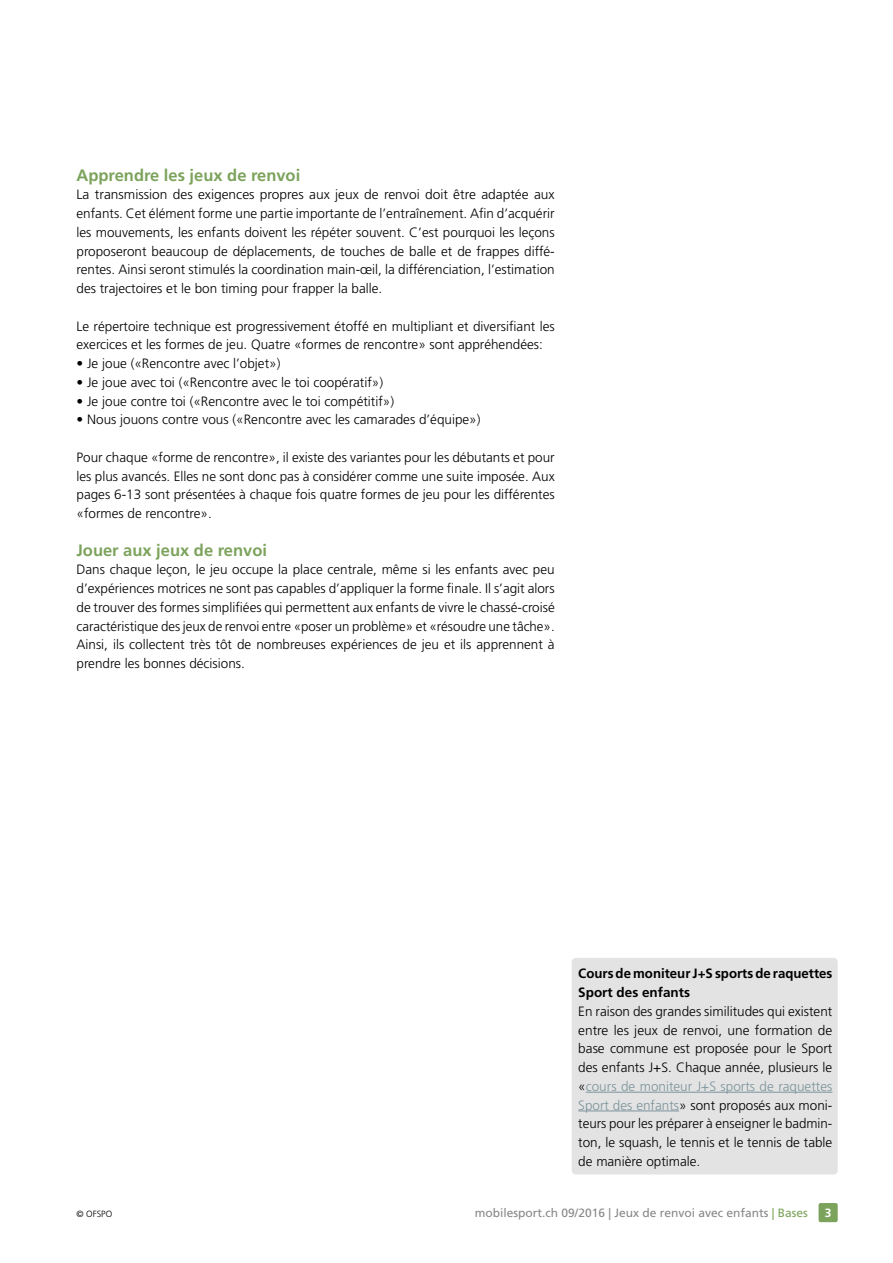
<style>
.page{position:relative;width:893px;height:1263px;background:#fff}
.page>*{position:absolute;margin:0;border:0;box-sizing:border-box;transform-origin:0 0}
.H2_Titel_gruen_11pt{font:700 16.5px "Frutiger LT";color:#7ca35c}
.P_Gundtext_f{font:300 13.5px/18.8px "Frutiger LT";color:#000;text-align:justify}
.P_Kasten_f{font:300 13.5px/18.8px "Frutiger LT";color:#000;text-align:justify}
.P_LI_Grundtext_f_Auf{font:300 13.5px "Frutiger LT";color:#000}
.P_Kasten_f-2{font:700 13.5px/18.8px "Frutiger LT";color:#000}
.t1{font:12px "Frutiger LT";color:#868786}
.t2{font:700 12px "Frutiger LT";color:#fff}
.t3{font:300 9px "Frutiger LT";color:#000}
.s1{color:#7c949c}
.s2{color:#7ca35c}
</style>
<div class="page">
<div style="left:819px;top:1203px;width:19px;height:19px;background:#7ca35c;border-radius:2px"></div>
<div style="left:572px;top:958px;width:266px;height:216px;background:#e3e3e3;border-radius:4px"></div>
<hr style="left:586px;top:1092px;width:246px;height:1px;background:#7c949c">
<hr style="left:578px;top:1110px;width:101px;height:1px;background:#7c949c">
<h2 class="H2_Titel_gruen_11pt" style="left:77px;top:165px;width:225px">Apprendre les jeux de renvoi</h2>
<p class="P_Gundtext_f" style="left:77px;top:185px;width:480px">La transmission des exigences propres aux jeux de renvoi doit être adaptée aux enfants. Cet élément forme une partie importante de l’entraînement. Afin d’acquérir les mouvements, les enfants doivent les répéter souvent. C’est pourquoi les leçons proposeront beaucoup de déplacements, de touches de balle et de frappes diffé&shy;rentes. Ainsi seront stimulés la coordination main-œil, la différenciation, l’estimation des trajectoires et le bon timing pour frapper la balle.</p>
<p class="P_Gundtext_f" style="left:77px;top:317px;width:480px">Le répertoire technique est progressivement étoffé en multipliant et diversifiant les exercices et les formes de jeu. Quatre «formes de rencontre» sont appréhendées:</p>
<p class="P_LI_Grundtext_f_Auf" style="left:77px;top:356px;width:205px">• Je joue («Rencontre avec l’objet»)</p>
<p class="P_LI_Grundtext_f_Auf" style="left:77px;top:374px;width:308px">• Je joue avec toi («Rencontre avec le toi coopératif»)</p>
<p class="P_LI_Grundtext_f_Auf" style="left:77px;top:393px;width:319px">• Je joue contre toi («Rencontre avec le toi compétitif»)</p>
<p class="P_LI_Grundtext_f_Auf" style="left:77px;top:412px;width:405px">• Nous jouons contre vous («Rencontre avec les camarades d’équipe»)</p>
<p class="P_Gundtext_f" style="left:77px;top:448px;width:480px">Pour chaque «forme de rencontre», il existe des variantes pour les débutants et pour les plus avancés. Elles ne sont donc pas à considérer comme une suite imposée. Aux pages 6-13 sont présentées à chaque fois quatre formes de jeu pour les différentes «formes de rencontre».</p>
<h2 class="H2_Titel_gruen_11pt" style="left:77px;top:540px;width:192px">Jouer aux jeux de renvoi</h2>
<p class="P_Gundtext_f" style="left:77px;top:560px;width:480px">Dans chaque leçon, le jeu occupe la place centrale, même si les enfants avec peu d’expériences motrices ne sont pas capables d’appliquer la forme finale. Il s’agit alors de trouver des formes simplifiées qui permettent aux enfants de vivre le chassé-croisé caractéristique des jeux de renvoi entre «poser un problème» et «résoudre une tâche».<br>Ainsi, ils collectent très tôt de nombreuses expériences de jeu et ils apprennent à prendre les bonnes décisions.</p>
<p class="P_Kasten_f-2" style="left:578px;top:964px;width:256px">Cours de moniteur J+S sports de raquettes<br>Sport des enfants</p>
<p class="P_Kasten_f" style="left:578px;top:1002px;width:256px">En raison des grandes similitudes qui existent entre les jeux de renvoi, une formation de base commune est proposée pour le Sport des enfants J+S. Chaque année, plusieurs le «<span class="s1">cours de moniteur J+S sports de raquettes Sport des enfants</span>» sont proposés aux moni&shy;teurs pour les préparer à enseigner le badmin&shy;ton, le squash, le tennis et le tennis de table de manière optimale.</p>
<p class="t3" style="left:77px;top:1209px;width:37px">© OFSPO</p>
<p class="t1" style="left:475px;top:1206px;width:335px">mobilesport.ch 09/2016 | Jeux de renvoi avec enfants <span class="s2">| Bases</span></p>
<p class="t2" style="left:825px;top:1206px;width:8px">3</p>
</div>
